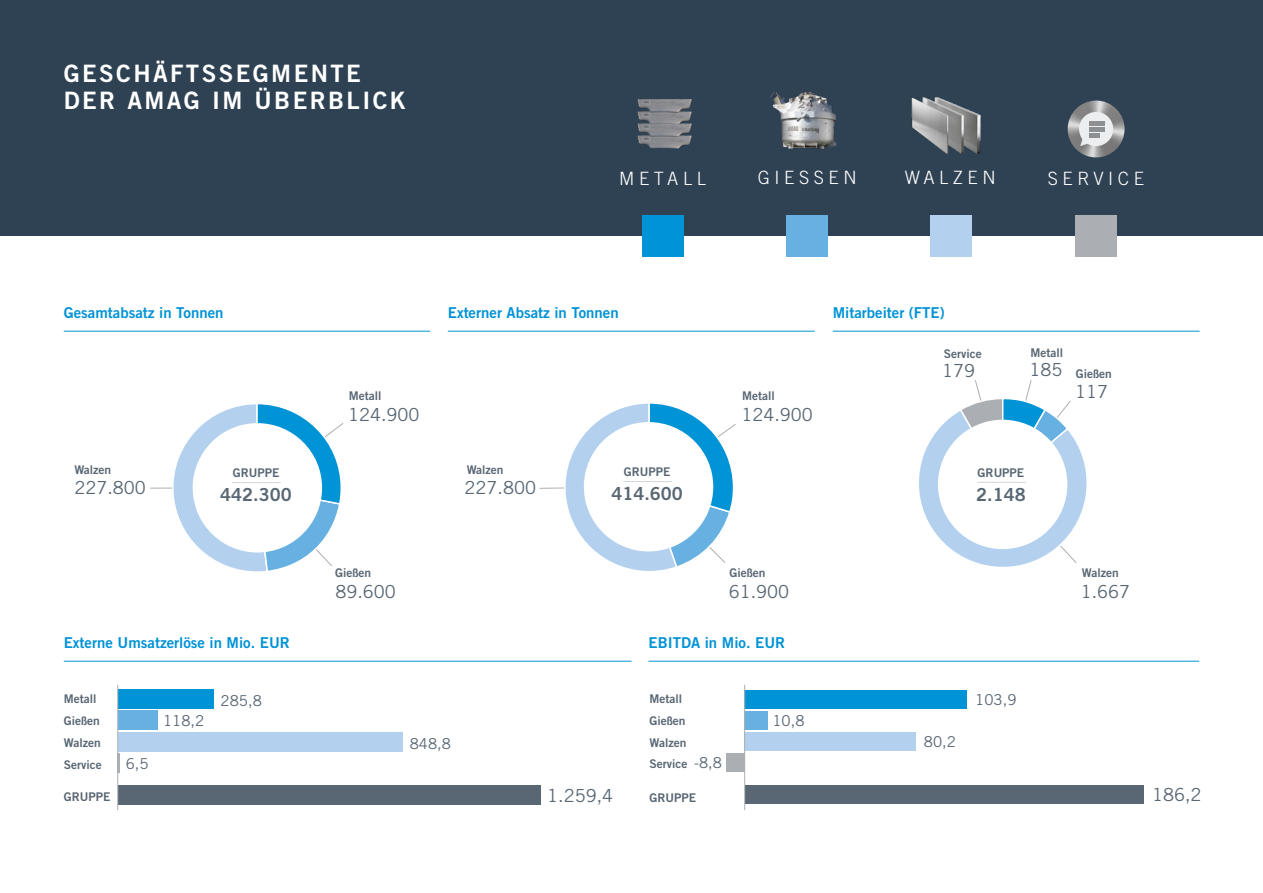
<style>
.page{position:relative;width:1263px;height:893px;background:#fff}
.page>*{position:absolute;margin:0;border:0;box-sizing:border-box;transform-origin:0 0}
.t1{font:24px/27px "Trade Gothic Bold Two";letter-spacing:.1em;color:#fff}
.t2{font:300 18.3px "Trade Gothic";letter-spacing:.25em;color:#fff}
.t3{font:18px "Trade Gothic";color:#596774}
.t4{font:18px "Trade Gothic Bold Two";color:#596774}
.t5{font:15px "Trade Gothic Bold Two";color:#0093d6}
.t6{font:15px "Trade Gothic";color:#596774}
.t7{font:12px "Trade Gothic Bold Two";color:#596774}
</style>
<div class="page">
<svg style="left:118px;top:754px;width:2px;height:19px"></svg>
<div style="left:118px;top:732px;width:285px;height:19px;background:#b3d1ef"></div>
<div style="left:118px;top:785px;width:422px;height:19px;background:#596774"></div>
<div style="left:118px;top:711px;width:39px;height:19px;background:#67b0e2"></div>
<div style="left:118px;top:689px;width:96px;height:19px;background:#0093d6"></div>
<div style="left:726px;top:753px;width:19px;height:19px;background:#abaeb3"></div>
<div style="left:745px;top:732px;width:171px;height:19px;background:#b3d1ef"></div>
<div style="left:745px;top:711px;width:23px;height:18px;background:#67b0e2"></div>
<div style="left:745px;top:690px;width:222px;height:18px;background:#0093d6"></div>
<div style="left:745px;top:785px;width:398px;height:19px;background:#596774"></div>
<svg style="left:919px;top:380px;width:168px;height:187px"></svg>
<svg style="left:539px;top:403px;width:197px;height:168px"></svg>
<hr style="left:150px;top:488px;width:108px;height:1px;background:#abafb3">
<svg style="left:166px;top:404px;width:178px;height:168px"></svg>
<div style="left:0;top:0;width:1263px;height:236px;background:#2f4253"></div>
<hr style="left:64px;top:331px;width:366px;height:1px;background:#0093d6">
<hr style="left:64px;top:661px;width:567px;height:1px;background:#0093d6">
<hr style="left:648px;top:661px;width:551px;height:1px;background:#0093d6">
<hr style="left:448px;top:331px;width:367px;height:1px;background:#0093d6">
<hr style="left:833px;top:331px;width:366px;height:1px;background:#0093d6">
<div style="left:193px;top:423px;width:129px;height:129px;background:#fff;border-radius:50%"></div>
<hr style="left:232px;top:482px;width:49px;height:1px;background:#d3d5d7">
<div style="left:584px;top:422px;width:129px;height:129px;background:#fff;border-radius:50%"></div>
<hr style="left:623px;top:481px;width:49px;height:1px;background:#d3d5d7">
<div style="left:938px;top:420px;width:129px;height:129px;background:#fff;border-radius:50%"></div>
<hr style="left:977px;top:482px;width:49px;height:1px;background:#d3d5d7">
<div style="left:642px;top:215px;width:41px;height:41px;background:#0093d6"></div>
<div style="left:786px;top:215px;width:42px;height:41px;background:#67b0e2"></div>
<div style="left:930px;top:215px;width:42px;height:41px;background:#b3d1ef"></div>
<div style="left:1075px;top:215px;width:42px;height:41px;background:#abaeb3"></div>
<img style="left:770px;top:91px;width:67px;height:58px">
<img style="left:911px;top:97px;width:70px;height:57px">
<img style="left:1068px;top:101px;width:56px;height:56px;border-radius:28px">
<div style="left:1079px;top:112px;width:34px;height:34px;background:#edeeef;border-radius:50%"></div>
<svg style="left:1080px;top:138px;width:8px;height:8px"></svg>
<div style="left:1089px;top:121px;width:15px;height:5px;background:#8c9093"></div>
<div style="left:1089px;top:127px;width:15px;height:5px;background:#8c9093"></div>
<hr style="left:1089px;top:133px;width:11px;height:4px;background:#8c9093">
<img style="left:637px;top:125px;width:55px;height:24px">
<img style="left:637px;top:99px;width:55px;height:26px">
<hr style="left:117px;top:685px;width:1px;height:125px;background:#abafb3">
<hr style="left:744px;top:685px;width:1px;height:125px;background:#abafb3">
<h1 class="t1" style="left:64px;top:60px;width:343px">GESCHÄFTSSEGMENTE<br>DER AMAG IM ÜBERBLICK</h1>
<h2 class="t2" style="left:619px;top:168px;width:88px">METALL</h2>
<h2 class="t2" style="left:758px;top:167px;width:100px">GIESSEN</h2>
<h2 class="t2" style="left:905px;top:167px;width:92px">WALZEN</h2>
<h2 class="t2" style="left:1048px;top:168px;width:98px">SERVICE</h2>
<p class="t5" style="left:64px;top:303px;width:161px">Gesamtabsatz in Tonnen</p>
<p class="t5" style="left:448px;top:303px;width:172px">Externer Absatz in Tonnen</p>
<p class="t5" style="left:833px;top:303px;width:114px">Mitarbeiter (FTE)</p>
<p class="t7" style="left:944px;top:346px;width:39px">Service</p>
<p class="t7" style="left:1030px;top:345px;width:34px">Metall</p>
<h3 class="t3" style="left:942px;top:360px;width:34px">179</h3>
<h3 class="t3" style="left:1029px;top:359px;width:34px">185</h3>
<p class="t7" style="left:1076px;top:367px;width:38px">Gießen</p>
<p class="t7" style="left:349px;top:388px;width:34px">Metall</p>
<p class="t7" style="left:742px;top:388px;width:34px">Metall</p>
<h3 class="t3" style="left:348px;top:403px;width:73px">124.900</h3>
<p class="t7" style="left:74px;top:462px;width:38px">Walzen</p>
<p class="t7" style="left:467px;top:462px;width:38px">Walzen</p>
<p class="t7" style="left:233px;top:465px;width:48px">GRUPPE</p>
<h3 class="t4" style="left:220px;top:483px;width:73px">442.300</h3>
<h3 class="t3" style="left:464px;top:477px;width:73px">227.800</h3>
<h3 class="t3" style="left:74px;top:477px;width:73px">227.800</h3>
<p class="t7" style="left:624px;top:464px;width:48px">GRUPPE</p>
<h3 class="t4" style="left:611px;top:482px;width:73px">414.600</h3>
<h3 class="t3" style="left:741px;top:403px;width:73px">124.900</h3>
<p class="t7" style="left:978px;top:465px;width:48px">GRUPPE</p>
<h3 class="t4" style="left:976px;top:483px;width:51px">2.148</h3>
<p class="t7" style="left:335px;top:566px;width:38px">Gießen</p>
<p class="t7" style="left:729px;top:566px;width:38px">Gießen</p>
<h3 class="t3" style="left:335px;top:581px;width:62px">89.600</h3>
<h3 class="t3" style="left:729px;top:581px;width:62px">61.900</h3>
<p class="t5" style="left:64px;top:633px;width:228px">Externe Umsatzerlöse in Mio. EUR</p>
<p class="t5" style="left:648px;top:633px;width:138px">EBITDA in Mio. EUR</p>
<p class="t7" style="left:64px;top:691px;width:34px">Metall</p>
<p class="t6" style="left:221px;top:691px;width:43px">285,8</p>
<p class="t7" style="left:649px;top:691px;width:34px">Metall</p>
<p class="t7" style="left:64px;top:713px;width:38px">Gießen</p>
<p class="t6" style="left:163px;top:712px;width:43px">118,2</p>
<p class="t6" style="left:772px;top:711px;width:34px">10,8</p>
<p class="t7" style="left:649px;top:713px;width:38px">Gießen</p>
<p class="t7" style="left:64px;top:735px;width:38px">Walzen</p>
<p class="t6" style="left:410px;top:734px;width:43px">848,8</p>
<p class="t6" style="left:924px;top:732px;width:34px">80,2</p>
<p class="t7" style="left:649px;top:735px;width:38px">Walzen</p>
<p class="t6" style="left:975px;top:690px;width:43px">103,9</p>
<h3 class="t3" style="left:1075px;top:381px;width:34px">117</h3>
<p class="t7" style="left:1082px;top:566px;width:38px">Walzen</p>
<h3 class="t3" style="left:1081px;top:581px;width:51px">1.667</h3>
<p class="t6" style="left:126px;top:755px;width:24px">6,5</p>
<p class="t6" style="left:694px;top:753px;width:29px">-8,8</p>
<p class="t7" style="left:649px;top:756px;width:39px">Service</p>
<p class="t7" style="left:64px;top:757px;width:39px">Service</p>
<p class="t7" style="left:64px;top:789px;width:48px">GRUPPE</p>
<p class="t7" style="left:649px;top:790px;width:48px">GRUPPE</p>
<h3 class="t3" style="left:547px;top:784px;width:67px">1.259,4</h3>
<h3 class="t3" style="left:1152px;top:784px;width:51px">186,2</h3>
</div>
